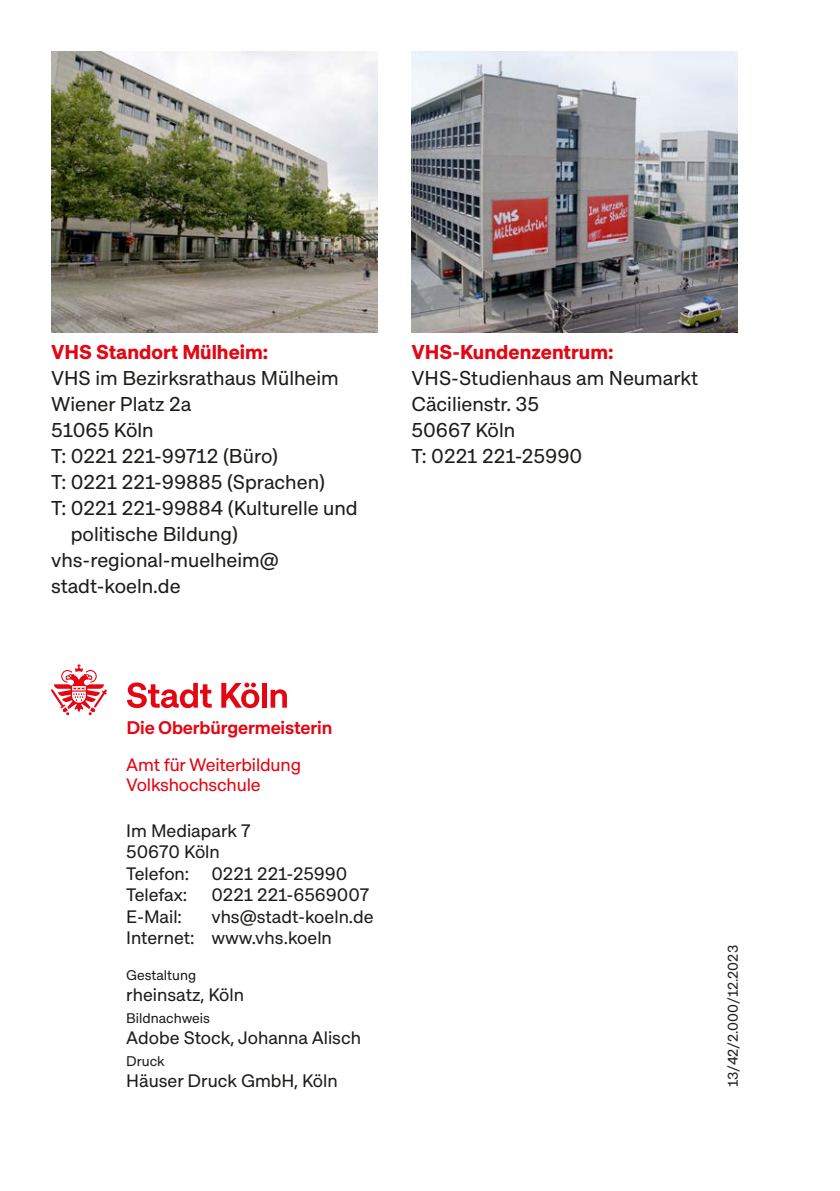
<style>
.page{position:relative;width:840px;height:1191px;background:#fff}
.page>*{position:absolute;margin:0;border:0;box-sizing:border-box;transform-origin:0 0}
.Fließtext{font:20px/26px "Approach Koeln";color:#1d1d1b}
.Fließtext-2{font:700 20px "Approach Koeln";color:#e30613}
.t1{font:600 18.2px "Approach Koeln";letter-spacing:-.01em;color:#e30613}
.Impressum_Typo_2_Dienstleister_9pt{font:18px "Approach Koeln";color:#1d1d1b}
.Impressum_Amtsbezeichnung_rot{font:18px "Approach Koeln";letter-spacing:-.01em;color:#e30613}
.Impressum_Typo_1_Gestaltung_usw_7pt{font:14px "Approach Koeln";color:#1d1d1b}
.s1{font-weight:700;color:#e30613}
</style>
<div class="page">
<img style="left:51px;top:51px;width:326px;height:282px">
<img style="left:411px;top:51px;width:326px;height:282px">
<svg style="left:51px;top:664px;width:56px;height:51px"></svg>
<svg style="left:127px;top:682px;width:84px;height:26px"></svg>
<svg style="left:221px;top:682px;width:38px;height:26px"></svg>
<hr style="left:262px;top:683px;width:4px;height:24px;background:#e30613">
<svg style="left:270px;top:689px;width:17px;height:18px"></svg>
<p class="Fließtext-2" style="left:51px;top:339px;width:219px">VHS Standort Mülheim:</p>
<p class="Fließtext" style="left:51px;top:364px;width:289px">VHS im Bezirksrathaus Mülheim</p>
<p class="Fließtext" style="left:51px;top:390px;width:142px">Wiener Platz 2a</p>
<p class="Fließtext" style="left:51px;top:416px;width:104px">51065 Köln</p>
<p class="Fließtext" style="left:51px;top:442px;width:228px">T: 0221 221-99712 (Büro)</p>
<p class="Fließtext" style="left:51px;top:468px;width:275px">T: 0221 221-99885 (Sprachen)</p>
<p class="Fließtext" style="left:51px;top:494px;width:308px">T: 0221 221-99884 (Kulturelle und</p>
<p class="Fließtext" style="left:71px;top:520px;width:168px">politische Bildung)</p>
<p class="Fließtext" style="left:51px;top:546px;width:229px">vhs-regional-muelheim@ stadt-koeln.de</p>
<p class="Fließtext" style="left:411px;top:338px;width:288px"><span class="s1">VHS-Kundenzentrum:<br></span>VHS-Studienhaus am Neumarkt<br>Cäcilienstr. 35<br>50667 Köln<br>T: 0221 221-25990</p>
<p class="t1" style="left:126px;top:715px;width:207px">Die Oberbürgermeisterin</p>
<p class="Impressum_Amtsbezeichnung_rot" style="left:126px;top:753px;width:176px">Amt für Weiterbildung</p>
<p class="Impressum_Amtsbezeichnung_rot" style="left:126px;top:773px;width:136px">Volkshochschule</p>
<p class="Impressum_Typo_2_Dienstleister_9pt" style="left:126px;top:818px;width:126px">Im Mediapark 7</p>
<p class="Impressum_Typo_2_Dienstleister_9pt" style="left:126px;top:840px;width:95px">50670 Köln</p>
<p class="Impressum_Typo_2_Dienstleister_9pt" style="left:126px;top:861px;width:222px">Telefon: 0221 221-25990</p>
<p class="Impressum_Typo_2_Dienstleister_9pt" style="left:126px;top:883px;width:62px">Telefax:</p>
<p class="Impressum_Typo_2_Dienstleister_9pt" style="left:211px;top:883px;width:159px">0221 221-6569007</p>
<p class="Impressum_Typo_2_Dienstleister_9pt" style="left:126px;top:904px;width:57px">E-Mail:</p>
<p class="Impressum_Typo_2_Dienstleister_9pt" style="left:211px;top:904px;width:164px">vhs@stadt-koeln.de</p>
<p class="Impressum_Typo_2_Dienstleister_9pt" style="left:126px;top:926px;width:207px">Internet: www.vhs.koeln</p>
<p class="Impressum_Typo_1_Gestaltung_usw_7pt" style="left:126px;top:965px;width:71px">Gestaltung</p>
<p class="Impressum_Typo_2_Dienstleister_9pt" style="left:126px;top:983px;width:119px">rheinsatz, Köln</p>
<p class="Impressum_Typo_1_Gestaltung_usw_7pt" style="left:126px;top:1008px;width:85px">Bildnachweis</p>
<p class="Impressum_Typo_2_Dienstleister_9pt" style="left:126px;top:1026px;width:236px">Adobe Stock, Johanna Alisch</p>
<p class="Impressum_Typo_1_Gestaltung_usw_7pt" style="left:126px;top:1051px;width:40px">Druck</p>
<p class="Impressum_Typo_2_Dienstleister_9pt" style="left:126px;top:1069px;width:213px">Häuser Druck GmbH, Köln</p>
<p class="Impressum_Typo_1_Gestaltung_usw_7pt" style="left:723px;top:1087px;width:143px;rotate:-90deg">13/42/2.000/12.2023</p>
</div>
